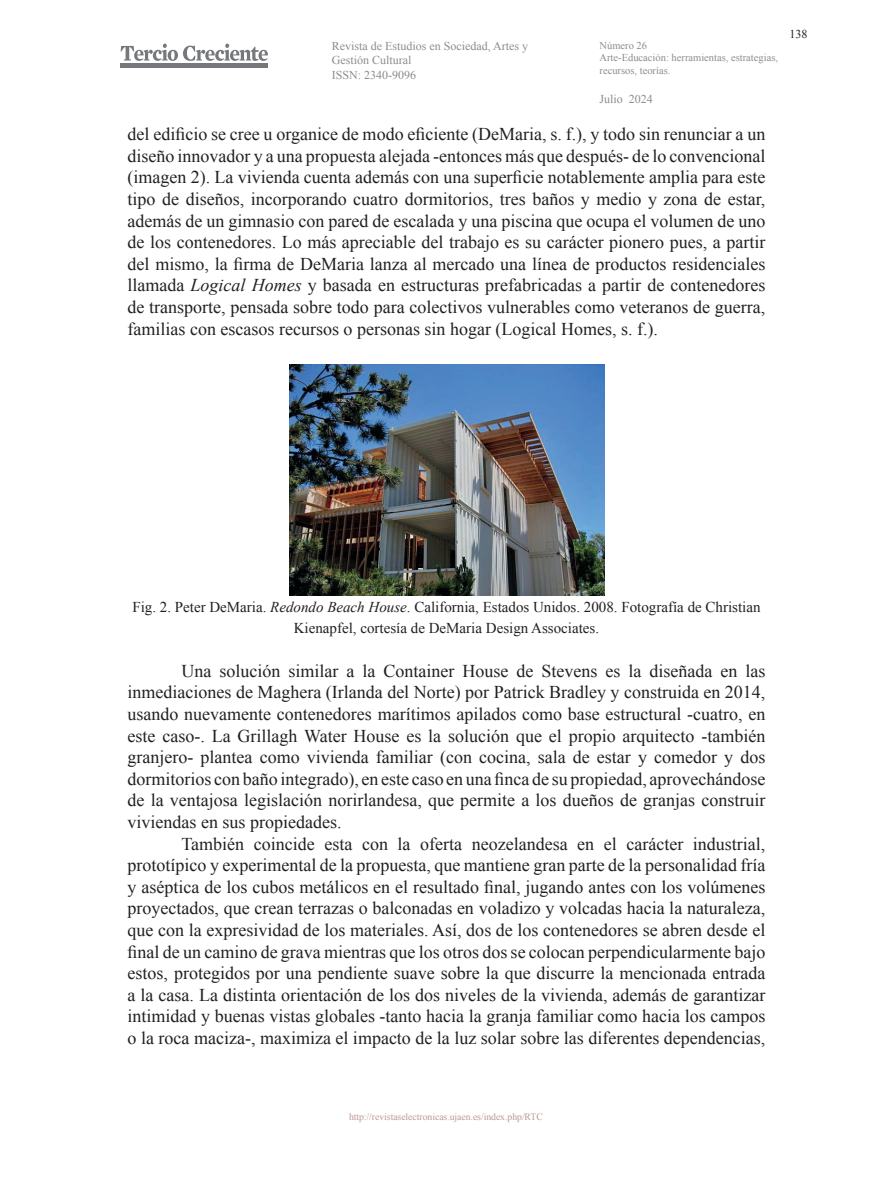
<style>
.page{position:relative;width:893px;height:1191px;background:#fff}
.page>*{position:absolute;margin:0;border:0;box-sizing:border-box;transform-origin:0 0}
.t1{font:18px/21.6px "Times New Roman";color:#231f20;text-align:justify}
.t2{font:15px/21.6px "Times New Roman";color:#231f20;text-align:center}
.t3{font:12px/14.4px "Times New Roman";color:#8a8c8f}
.t4{font:12px "Times New Roman";color:#231f20}
.t5{font:10.5px/12.6px "Times New Roman";color:#8a8c8f}
.t6{font:9.75px "Times New Roman";letter-spacing:-.005em;color:#ba9992}
.s1{font-style:italic}
</style>
<div class="page">
<svg style="left:121px;top:44px;width:147px;height:17px"></svg>
<hr style="left:121px;top:64px;width:147px;height:4px;background:#76787b">
<img style="left:289px;top:365px;width:315px;height:230px">
<p class="t3" style="left:332px;top:38px;width:198px">Revista de Estudios en Sociedad, Artes y<br>Gestión Cultural<br>ISSN: 2340-9096</p>
<p class="t5" style="left:600px;top:39px;width:180px">Número 26<br>Arte-Educación: herramientas, estrategias, recursos, teorías.</p>
<p class="t3" style="left:600px;top:91px;width:55px">Julio 2024</p>
<p class="t1" style="left:128px;top:123px;width:639px">del edificio se cree u organice de modo eficiente (DeMaria, s. f.), y todo sin renunciar a un diseño innovador y a una propuesta alejada -entonces más que después- de lo convencional (imagen 2). La vivienda cuenta además con una superficie notablemente amplia para este tipo de diseños, incorporando cuatro dormitorios, tres baños y medio y zona de estar, además de un gimnasio con pared de escalada y una piscina que ocupa el volumen de uno de los contenedores. Lo más apreciable del trabajo es su carácter pionero pues, a partir del mismo, la firma de DeMaria lanza al mercado una línea de productos residenciales llamada <span class="s1">Logical Homes</span> y basada en estructuras prefabricadas a partir de contenedores de transporte, pensada sobre todo para colectivos vulnerables como veteranos de guerra, familias con escasos recursos o personas sin hogar (Logical Homes, s. f.).</p>
<p class="t4" style="left:789px;top:26px;width:19px">138</p>
<p class="t2" style="left:132px;top:596px;width:630px">Fig. 2. Peter DeMaria. <span class="s1">Redondo Beach House</span>. California, Estados Unidos. 2008. Fotografía de Christian<br>Kienapfel, cortesía de DeMaria Design Associates.</p>
<p class="t1" style="left:128px;top:659px;width:639px;text-indent:54px">Una solución similar a la Container House de Stevens es la diseñada en las inmediaciones de Maghera (Irlanda del Norte) por Patrick Bradley y construida en 2014, usando nuevamente contenedores marítimos apilados como base estructural -cuatro, en este caso-. La Grillagh Water House es la solución que el propio arquitecto -también granjero- plantea como vivienda familiar (con cocina, sala de estar y comedor y dos dormitorios con baño integrado), en este caso en una finca de su propiedad, aprovechándose de la ventajosa legislación norirlandesa, que permite a los dueños de granjas construir viviendas en sus propiedades.</p>
<p class="t1" style="left:128px;top:832px;width:639px;text-indent:54px">También coincide esta con la oferta neozelandesa en el carácter industrial, prototípico y experimental de la propuesta, que mantiene gran parte de la personalidad fría y aséptica de los cubos metálicos en el resultado final, jugando antes con los volúmenes proyectados, que crean terrazas o balconadas en voladizo y volcadas hacia la naturaleza, que con la expresividad de los materiales. Así, dos de los contenedores se abren desde el final de un camino de grava mientras que los otros dos se colocan perpendicularmente bajo estos, protegidos por una pendiente suave sobre la que discurre la mencionada entrada a la casa. La distinta orientación de los dos niveles de la vivienda, además de garantizar intimidad y buenas vistas globales -tanto hacia la granja familiar como hacia los campos o la roca maciza-, maximiza el impacto de la luz solar sobre las diferentes dependencias,</p>
<p class="t6" style="left:349px;top:1110px;width:195px">http://revistaselectronicas.ujaen.es/index.php/RTC</p>
</div>
